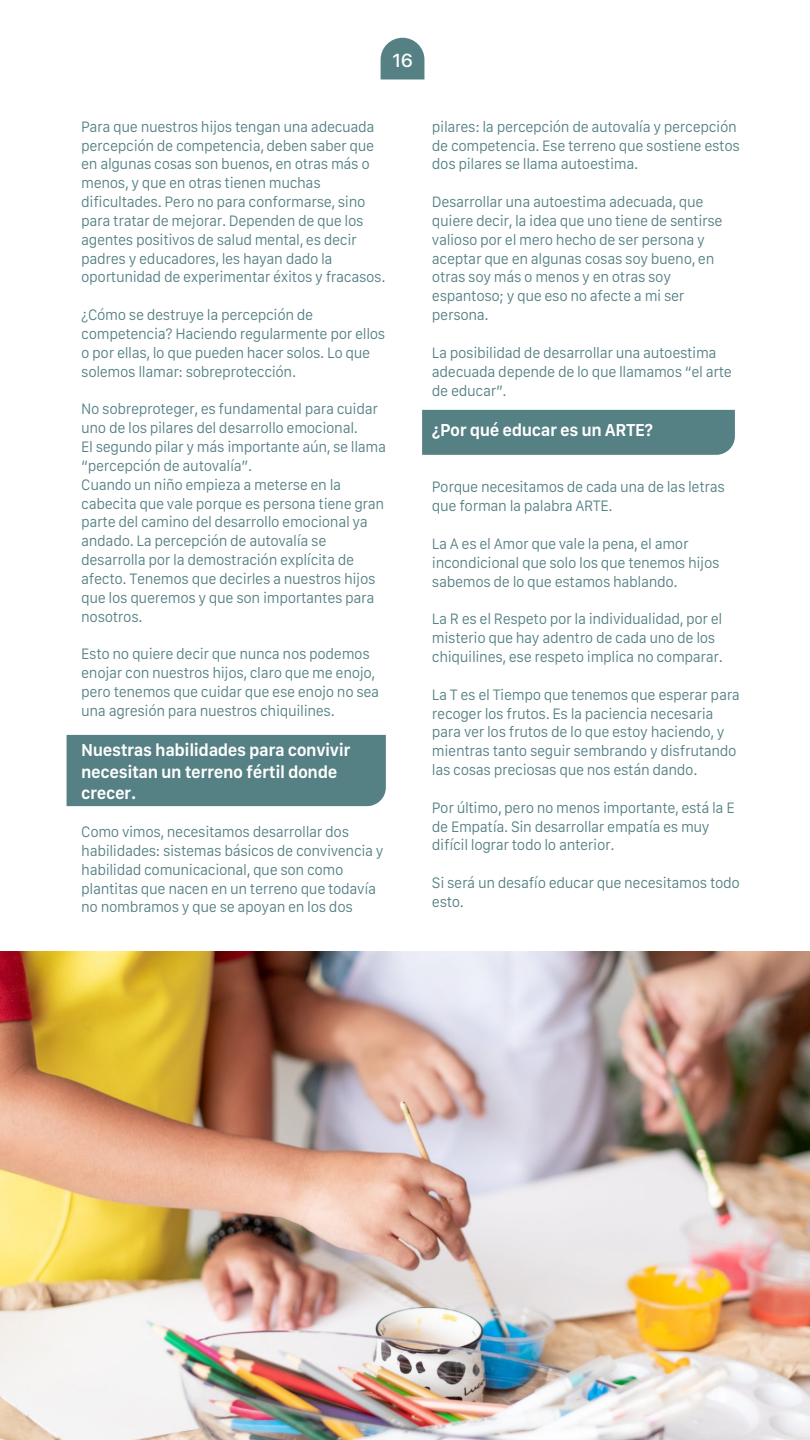
<style>
.page{position:relative;width:810px;height:1440px;background:#fff}
.page>*{position:absolute;margin:0;border:0;box-sizing:border-box;transform-origin:0 0}
.t1{font:500 18.75px "SF Pro Display";color:#fff}
.t2{font:600 18px/21.6px "SF Compact Text";letter-spacing:-.025em;color:#fff;scale:.96 1}
.t3{font:300 15.67px/18.8px "SF Compact Text";letter-spacing:-.025em;color:#558084;scale:.96 1}
</style>
<div class="page">
<div style="left:67px;top:735px;width:319px;height:71px;background:#558084"></div>
<svg style="left:381px;top:38px;width:43px;height:41px;background:#668d90"></svg>
<img style="left:0;top:951px;width:810px;height:489px">
<div style="left:422px;top:410px;width:313px;height:45px;background:#558084"></div>
<p class="t1" style="left:392px;top:47px;width:22px">16</p>
<p class="t3" style="left:81px;top:116px;width:319px">Para que nuestros hijos tengan una adecuada percepción de competencia, deben saber que en algunas cosas son buenos, en otras más o menos, y que en otras tienen muchas dificultades. Pero no para conformarse, sino para tratar de mejorar. Dependen de que los agentes positivos de salud mental, es decir padres y educadores, les hayan dado la oportunidad de experimentar éxitos y fracasos.</p>
<p class="t3" style="left:81px;top:305px;width:318px">¿Cómo se destruye la percepción de competencia? Haciendo regularmente por ellos o por ellas, lo que pueden hacer solos. Lo que solemos llamar: sobreprotección.</p>
<p class="t3" style="left:81px;top:399px;width:319px">No sobreproteger, es fundamental para cuidar uno de los pilares del desarrollo emocional.<br>El segundo pilar y más importante aún, se llama “percepción de autovalía”.<br>Cuando un niño empieza a meterse en la cabecita que vale porque es persona tiene gran parte del camino del desarrollo emocional ya andado. La percepción de autovalía se desarrolla por la demostración explícita de afecto. Tenemos que decirles a nuestros hijos que los queremos y que son importantes para nosotros.</p>
<p class="t3" style="left:81px;top:644px;width:312px">Esto no quiere decir que nunca nos podemos enojar con nuestros hijos, claro que me enojo, pero tenemos que cuidar que ese enojo no sea una agresión para nuestros chiquilines.</p>
<p class="t2" style="left:81px;top:738px;width:282px">Nuestras habilidades para convivir necesitan un terreno fértil donde crecer.</p>
<p class="t3" style="left:81px;top:822px;width:317px">Como vimos, necesitamos desarrollar dos habilidades: sistemas básicos de convivencia y habilidad comunicacional, que son como plantitas que nacen en un terreno que todavía no nombramos y que se apoyan en los dos</p>
<p class="t3" style="left:432px;top:116px;width:322px">pilares: la percepción de autovalía y percepción de competencia. Ese terreno que sostiene estos dos pilares se llama autoestima.</p>
<p class="t3" style="left:432px;top:192px;width:304px">Desarrollar una autoestima adecuada, que quiere decir, la idea que uno tiene de sentirse valioso por el mero hecho de ser persona y aceptar que en algunas cosas soy bueno, en otras soy más o menos y en otras soy espantoso; y que eso no afecte a mi ser persona.</p>
<p class="t3" style="left:432px;top:342px;width:314px">La posibilidad de desarrollar una autoestima adecuada depende de lo que llamamos “el arte de educar”.</p>
<p class="t2" style="left:432px;top:418px;width:232px">¿Por qué educar es un ARTE?</p>
<p class="t3" style="left:432px;top:477px;width:307px">Porque necesitamos de cada una de las letras que forman la palabra ARTE.</p>
<p class="t3" style="left:432px;top:534px;width:301px">La A es el Amor que vale la pena, el amor incondicional que solo los que tenemos hijos sabemos de lo que estamos hablando.</p>
<p class="t3" style="left:432px;top:609px;width:305px">La R es el Respeto por la individualidad, por el misterio que hay adentro de cada uno de los chiquilines, ese respeto implica no comparar.</p>
<p class="t3" style="left:432px;top:684px;width:322px">La T es el Tiempo que tenemos que esperar para recoger los frutos. Es la paciencia necesaria para ver los frutos de lo que estoy haciendo, y mientras tanto seguir sembrando y disfrutando las cosas preciosas que nos están dando.</p>
<p class="t3" style="left:432px;top:797px;width:317px">Por último, pero no menos importante, está la E de Empatía. Sin desarrollar empatía es muy difícil lograr todo lo anterior.</p>
<p class="t3" style="left:432px;top:873px;width:322px">Si será un desafío educar que necesitamos todo esto.</p>
</div>
